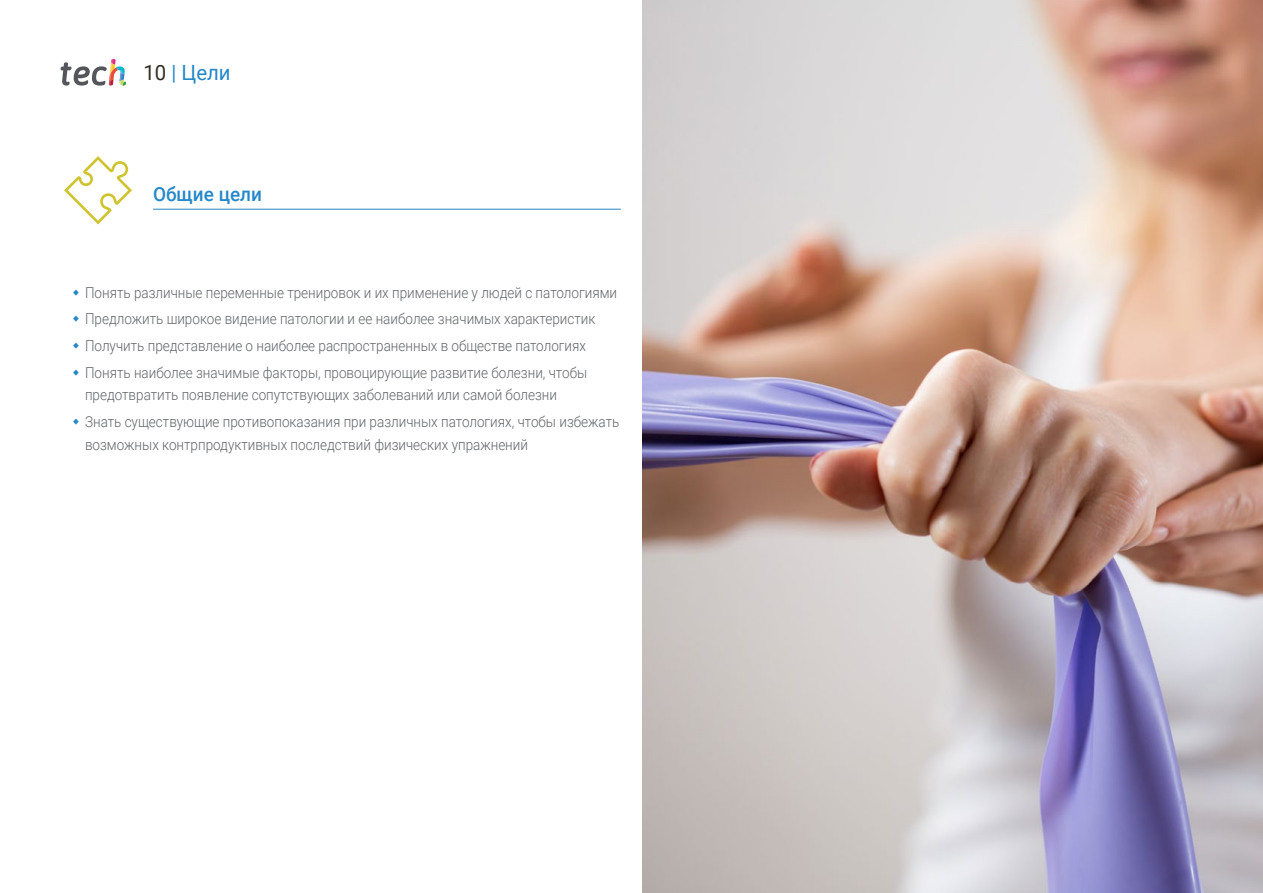
<style>
.page{position:relative;width:1263px;height:893px;background:#fff}
.page>*{position:absolute;margin:0;border:0;box-sizing:border-box;transform-origin:0 0}
.t1{font:21px "Roboto";color:#2488c9}
.t2{font:500 19.5px "Roboto";color:#2488c9}
.t3{font:300 15px/26.7px "Roboto";color:#61646a;scale:.9 1}
.s1{color:#312e20}
</style>
<div class="page">
<hr style="left:153px;top:209px;width:468px;height:1px;background:#2488c9">
<svg style="left:64px;top:156px;width:68px;height:68px"></svg>
<img style="left:642px;top:0;width:621px;height:893px">
<svg style="left:61px;top:59px;width:65px;height:27px"></svg>
<h1 class="t1" style="left:144px;top:57px;width:89px"><span class="s1">10</span> | Цели</h1>
<h2 class="t2" style="left:153px;top:180px;width:110px">Общие цели</h2>
<p class="t3" style="left:85px;top:278px;width:593px">Понять различные переменные тренировок и их применение у людей с патологиями Предложить широкое видение патологии и ее наиболее значимых характеристик Получить представление о наиболее распространенных в обществе патологиях Понять наиболее значимые факторы, провоцирующие развитие болезни, чтобы</p>
<p class="t3" style="left:85px;top:381px;width:595px">предотвратить появление сопутствующих заболеваний или самой болезни<br>Знать существующие противопоказания при различных патологиях, чтобы избежать</p>
<p class="t3" style="left:85px;top:430px;width:494px">возможных контрпродуктивных последствий физических упражнений</p>
</div>
